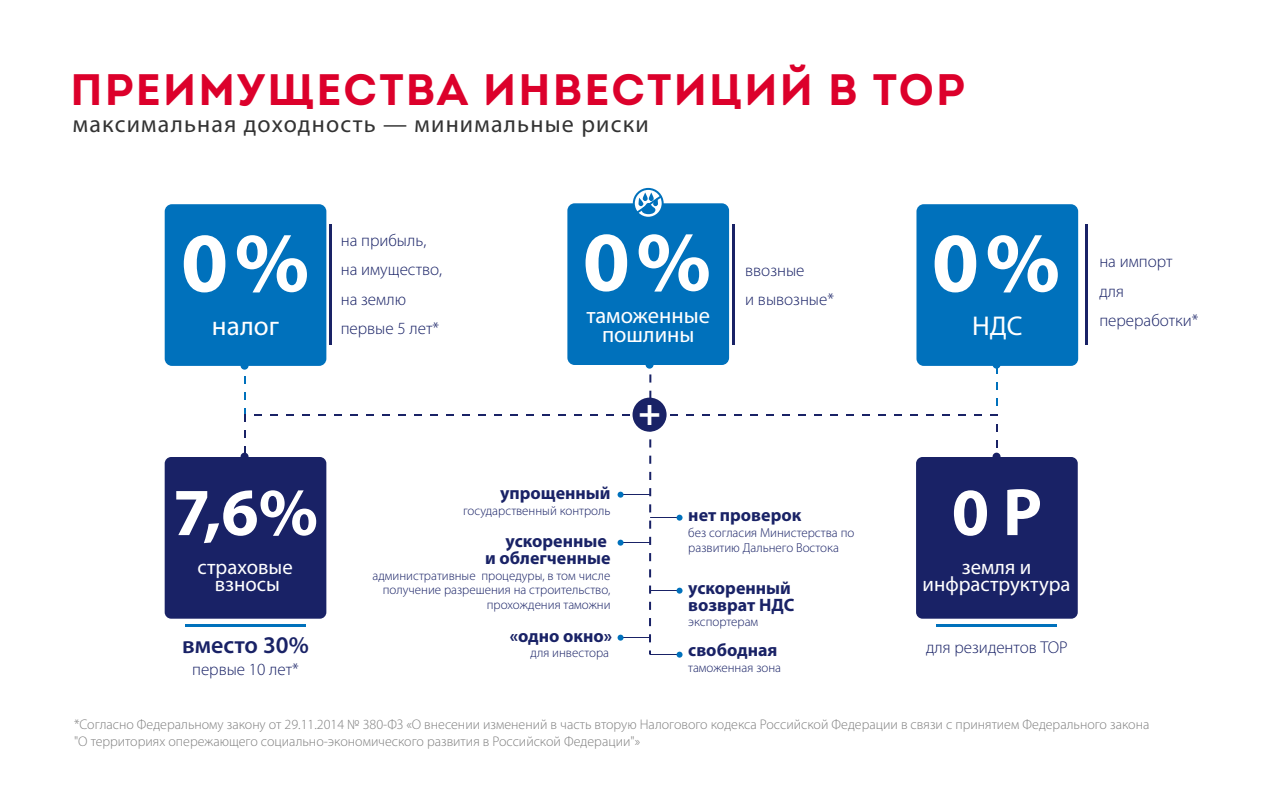
<style>
.page{position:relative;width:1280px;height:800px;background:#fff}
.page>*{position:absolute;margin:0;border:0;box-sizing:border-box;transform-origin:0 0}
.t1{font:700 85.3px "Myriad Pro";color:#fff}
.t2{font:700 67.7px "Myriad Pro";color:#fff}
.t3{font:700 44px "Intro";letter-spacing:.05em;color:#dc002b}
.t4{font:27.2px "Myriad Pro";color:#fff}
.t5{font:24px "Myriad Pro";letter-spacing:.05em;color:#333}
.t6{font:600 24px "Myriad Pro";color:#192266}
.t7{font:22.6px/19.1px "Myriad Pro";color:#fff;text-align:center}
.t8{font:20.8px/17.6px "Myriad Pro";color:#fff;text-align:center}
.t9{font:700 18px/17px "Myriad Pro";color:#192266;text-align:right}
.t10{font:300 17.1px/29.5px "Myriad Pro";color:#192266}
.t11{font:300 14px/16.8px "Myriad Pro";color:#808080}
.t12{font:300 13.1px/14.7px "Myriad Pro";color:#192266;text-align:right}
</style>
<div class="page">
<hr style="left:620px;top:494px;width:30px;height:1px;background:#192266">
<hr style="left:620px;top:542px;width:30px;height:1px;background:#192266">
<hr style="left:620px;top:637px;width:30px;height:1px;background:#192266">
<hr style="left:650px;top:517px;width:30px;height:1px;background:#192266">
<hr style="left:650px;top:590px;width:30px;height:1px;background:#192266">
<hr style="left:650px;top:654px;width:30px;height:1px;background:#192266">
<div style="left:165px;top:457px;width:161px;height:162px;background:#192266;border-radius:6px"></div>
<div style="left:165px;top:204px;width:161px;height:162px;background:#0071bc;border-radius:7px"></div>
<hr style="left:329px;top:224px;width:3px;height:121px;background:#192266">
<hr style="left:185px;top:624px;width:121px;height:3px;background:#0071bc">
<hr style="left:732px;top:224px;width:3px;height:121px;background:#192266">
<div style="left:916px;top:204px;width:162px;height:162px;background:#0071bc;border-radius:7px"></div>
<hr style="left:1085px;top:224px;width:3px;height:121px;background:#192266">
<div style="left:567px;top:203px;width:162px;height:162px;background:#0071bc;border-radius:7px"></div>
<svg style="left:633px;top:188px;width:31px;height:29px"></svg>
<div style="left:916px;top:457px;width:162px;height:162px;background:#192266;border-radius:6px"></div>
<hr style="left:936px;top:624px;width:121px;height:3px;background:#0071bc">
<div style="left:633px;top:398px;width:34px;height:34px;background:#192266;border-radius:50%"></div>
<svg style="left:618px;top:492px;width:6px;height:6px"></svg>
<svg style="left:677px;top:515px;width:6px;height:6px"></svg>
<svg style="left:618px;top:540px;width:6px;height:6px"></svg>
<svg style="left:618px;top:635px;width:6px;height:6px"></svg>
<svg style="left:677px;top:588px;width:6px;height:6px"></svg>
<svg style="left:677px;top:652px;width:6px;height:6px"></svg>
<div style="left:244px;top:414px;width:754px;height:51px;border:2px dashed #192266"></div>
<div style="left:993px;top:361px;width:8px;height:8px;background:#0071bc;border-radius:50%"></div>
<div style="left:993px;top:453px;width:8px;height:8px;background:#192266;border-radius:50%"></div>
<div style="left:241px;top:453px;width:8px;height:8px;background:#192266;border-radius:50%"></div>
<div style="left:241px;top:362px;width:8px;height:8px;background:#0071bc;border-radius:50%"></div>
<svg style="left:640px;top:365px;width:19px;height:289px"></svg>
<h3 class="t3" style="left:70px;top:61px;width:896px">ПРЕИМУЩЕСТВА ИНВЕСТИЦИЙ В ТОР</h3>
<h3 class="t5" style="left:73px;top:109px;width:577px">максимальная доходность — минимальные риски</h3>
<h1 class="t1" style="left:181px;top:207px;width:130px">0%</h1>
<h3 class="t4" style="left:212px;top:309px;width:69px">налог</h3>
<p class="t10" style="left:341px;top:225px;width:103px">на прибыль, на имущество, на землю первые 5 лет*</p>
<h1 class="t1" style="left:583px;top:206px;width:130px">0%</h1>
<h3 class="t7" style="left:587px;top:305px;width:125px">таможенные пошлины</h3>
<p class="t10" style="left:745px;top:255px;width:90px">ввозные<br>и вывозные*</p>
<h2 class="t2" style="left:173px;top:468px;width:147px">7,6%</h2>
<h3 class="t8" style="left:198px;top:558px;width:97px">страховые взносы</h3>
<h3 class="t6" style="left:182px;top:629px;width:128px">вместо 30%</h3>
<p class="t10" style="left:192px;top:654px;width:108px">первые 10 лет*</p>
<p class="t9" style="left:500px;top:484px;width:112px">упрощенный</p>
<p class="t12" style="left:463px;top:503px;width:149px">государственный контроль</p>
<p class="t9" style="left:485px;top:532px;width:127px">ускоренные<br>и облегченные</p>
<p class="t12" style="left:372px;top:568px;width:240px">административные процедуры, в том числе получение разрешения на строительство, прохождения таможни</p>
<p class="t9" style="left:510px;top:627px;width:104px">«одно окно»</p>
<p class="t12" style="left:531px;top:645px;width:80px">для инвестора</p>
<p class="t9" style="left:688px;top:506px;width:114px">нет проверок</p>
<p class="t12" style="left:688px;top:525px;width:168px;text-align:left">без согласия Министерства по развитию Дальнего Востока</p>
<p class="t9" style="left:688px;top:579px;width:108px;text-align:left">ускоренный возврат НДС</p>
<p class="t12" style="left:688px;top:614px;width:71px">экспортерам</p>
<p class="t9" style="left:688px;top:641px;width:91px">свободная</p>
<p class="t12" style="left:688px;top:660px;width:94px">таможенная зона</p>
<h1 class="t1" style="left:932px;top:207px;width:130px">0%</h1>
<h3 class="t4" style="left:972px;top:309px;width:52px">НДС</h3>
<p class="t10" style="left:1099px;top:246px;width:101px">на импорт для переработки*</p>
<h2 class="t2" style="left:952px;top:468px;width:92px">0 Р</h2>
<h3 class="t8" style="left:923px;top:558px;width:150px">земля и инфраструктура</h3>
<p class="t10" style="left:926px;top:632px;width:143px">для резидентов ТОР</p>
<p class="t11" style="left:74px;top:716px;width:1077px">*Согласно Федеральному закону от 29.11.2014 № 380-ФЗ «О внесении изменений в часть вторую Налогового кодекса Российской Федерации в связи с принятием Федерального закона "О территориях опережающего социально-экономического развития в Российской Федерации"»</p>
</div>
